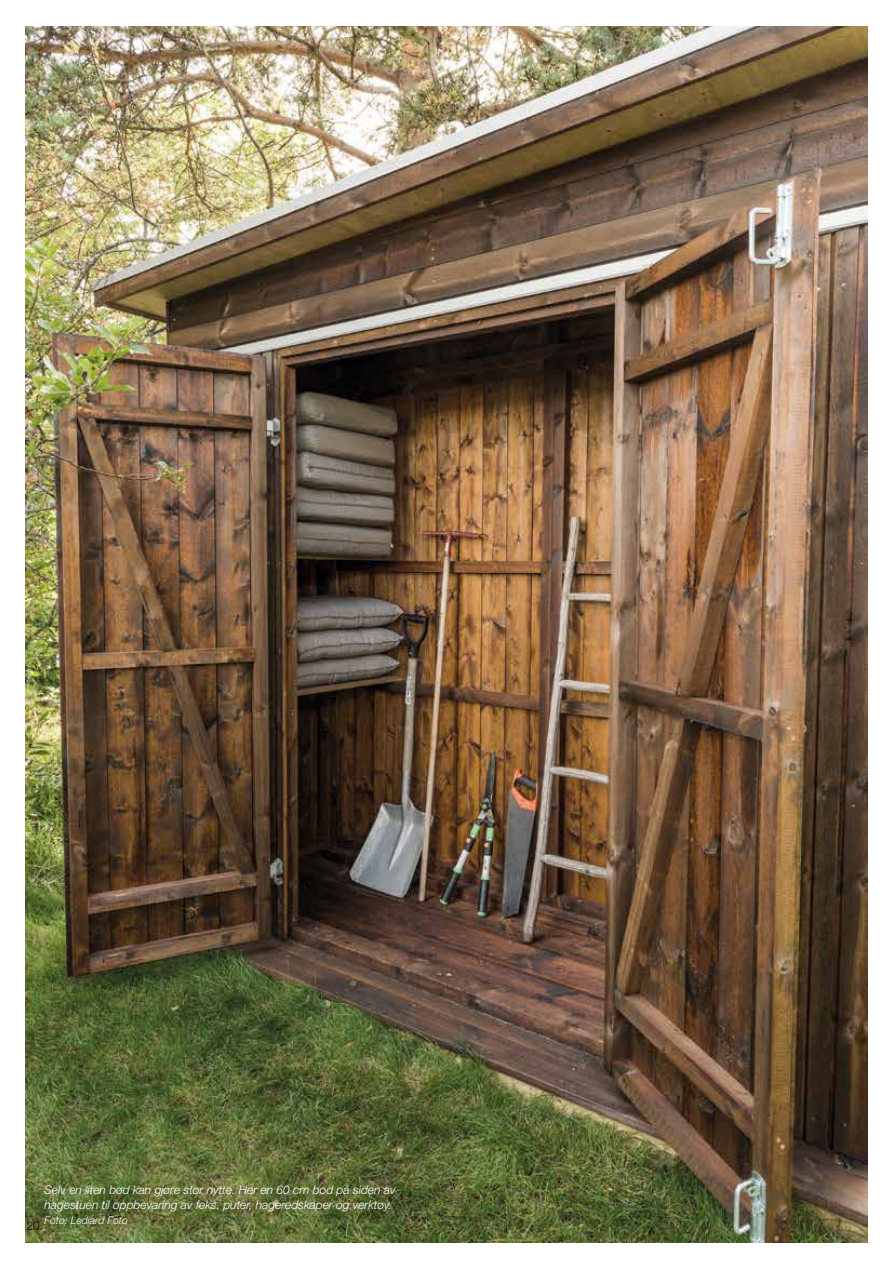
<style>
.page{position:relative;width:893px;height:1263px;background:#fff}
.page>*{position:absolute;margin:0;border:0;box-sizing:border-box;transform-origin:0 0}
.t1{font:italic 300 12px/15px "Helvetica Neue LT Std";color:#fff}
.t2{font:300 12px "Helvetica Neue LT Std";color:#000}
.t3{font:italic 300 10.5px "Helvetica Neue LT Std";color:#fff}
</style>
<div class="page">
<img style="left:26px;top:27px;width:841px;height:1215px">
<p class="t1" style="left:44px;top:1182px;width:353px">Selv en liten bod kan gjøre stor nytte. Her en 60 cm bod på siden av hagestuen til oppbevaring av feks. puter, hageredskaper og verktøy.</p>
<p class="t3" style="left:44px;top:1214px;width:85px">Foto: Lediard Foto</p>
<p class="t2" style="left:27px;top:1218px;width:18px">20.</p>
</div>
